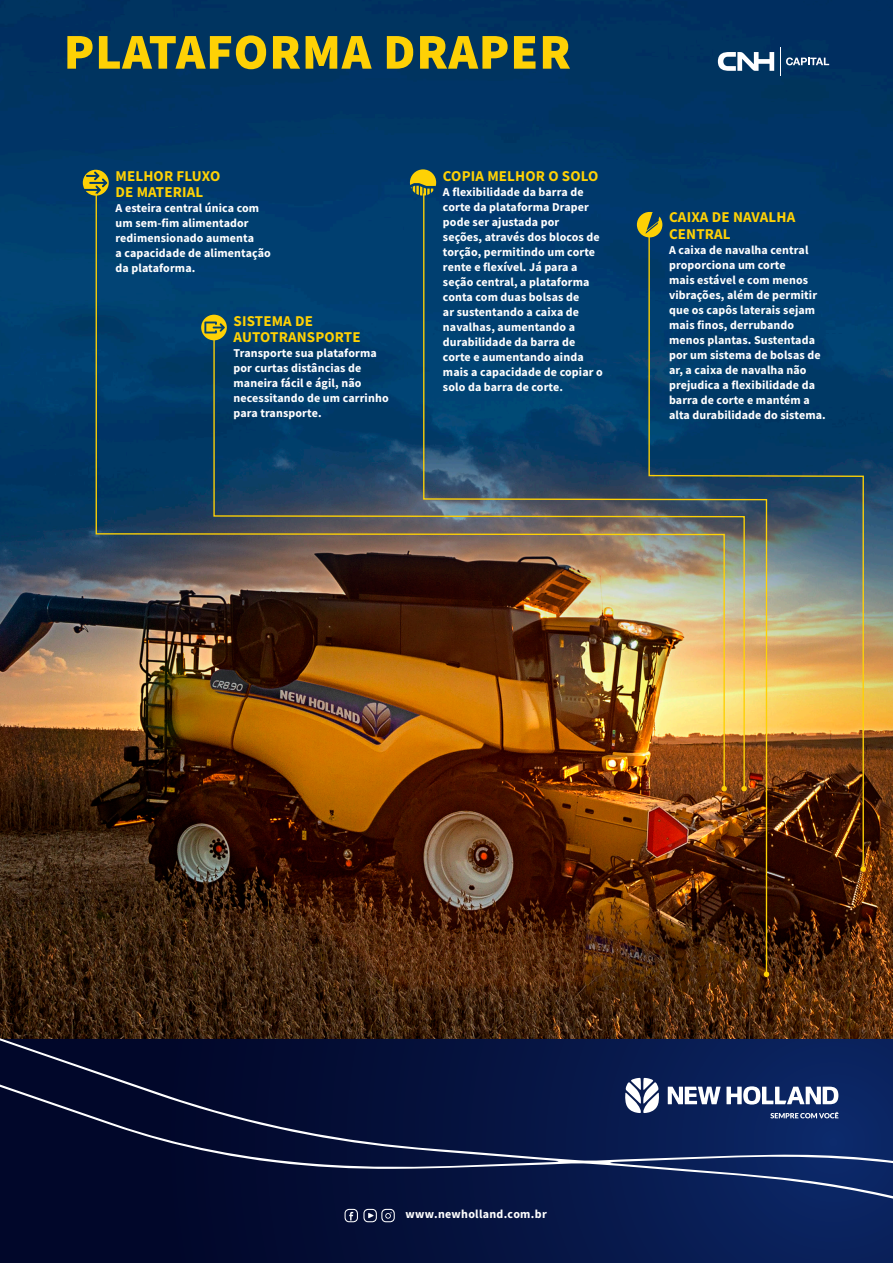
<style>
.page{position:relative;width:893px;height:1263px;background:#fff}
.page>*{position:absolute;margin:0;border:0;box-sizing:border-box;transform-origin:0 0}
.Nome_da_Linha{font:900 50.1px "Source Sans Pro";letter-spacing:.02em;color:#fed105}
.Descrição{font:700 15px/16.5px "Source Sans Pro";letter-spacing:.01em;color:#fed105}
.Descrição-2{font:700 12px/15px "Source Sans Pro";letter-spacing:.01em;color:#fff}
</style>
<div class="page">
<img style="left:0;top:0;width:893px;height:1008px">
<div style="left:0;top:1040px;width:893px;height:223px;background:linear-gradient(to right,#000220,#0b2460)"></div>
<svg style="left:345px;top:1212px;width:50px;height:10px"></svg>
<svg style="left:0;top:1008px;width:893px;height:204px;background:#131a3c"></svg>
<svg style="left:668px;top:1086px;width:170px;height:18px"></svg>
<svg style="left:625px;top:1078px;width:34px;height:35px"></svg>
<svg style="left:770px;top:1112px;width:68px;height:6px"></svg>
<svg style="left:780px;top:47px;width:49px;height:28px"></svg>
<svg style="left:718px;top:52px;width:56px;height:19px"></svg>
<svg style="left:95px;top:192px;width:327px;height:598px;background:#22445c"></svg>
<svg style="left:83px;top:170px;width:26px;height:26px"></svg>
<svg style="left:201px;top:315px;width:26px;height:25px"></svg>
<svg style="left:410px;top:169px;width:26px;height:27px"></svg>
<img style="left:213px;top:335px;width:209px;height:455px">
<img style="left:422px;top:192px;width:346px;height:784px">
<svg style="left:764px;top:971px;width:5px;height:6px"></svg>
<img style="left:648px;top:234px;width:217px;height:636px">
<svg style="left:860px;top:866px;width:6px;height:6px"></svg>
<p class="Nome_da_Linha" style="left:64px;top:17px;width:509px">PLATAFORMA DRAPER</p>
<p class="Descrição" style="left:115px;top:167px;width:106px">MELHOR FLUXO</p>
<p class="Descrição" style="left:115px;top:184px;width:89px">DE MATERIAL</p>
<p class="Descrição-2" style="left:115px;top:200px;width:145px">A esteira central única com um sem-fim alimentador redimensionado aumenta</p>
<p class="Descrição-2" style="left:115px;top:245px;width:157px">a capacidade de alimentação</p>
<p class="Descrição-2" style="left:115px;top:260px;width:81px">da plataforma.</p>
<p class="Descrição" style="left:234px;top:312px;width:129px">SISTEMA DE<br>AUTOTRANSPORTE</p>
<p class="Descrição-2" style="left:234px;top:346px;width:157px">Transporte sua plataforma por curtas distâncias de maneira fácil e ágil, não necessitando de um carrinho para transporte.</p>
<p class="Descrição" style="left:443px;top:167px;width:157px">COPIA MELHOR O SOLO</p>
<p class="Descrição-2" style="left:443px;top:184px;width:161px">A flexibilidade da barra de corte da plataforma Draper pode ser ajustada por<br>seções, através dos blocos de torção, permitindo um corte rente e flexível. Já para a seção central, a plataforma conta com duas bolsas de<br>ar sustentando a caixa de navalhas, aumentando a durabilidade da barra de corte e aumentando ainda mais a capacidade de copiar o solo da barra de corte.</p>
<p class="Descrição" style="left:669px;top:209px;width:128px">CAIXA DE NAVALHA</p>
<p class="Descrição" style="left:669px;top:225px;width:63px">CENTRAL</p>
<p class="Descrição-2" style="left:669px;top:242px;width:158px">A caixa de navalha central proporciona um corte<br>mais estável e com menos vibrações, além de permitir que os capôs laterais sejam mais finos, derrubando menos plantas. Sustentada por um sistema de bolsas de ar, a caixa de navalha não prejudica a flexibilidade da barra de corte e mantém a alta durabilidade do sistema.</p>
<p class="Descrição-2" style="left:405px;top:1206px;width:143px">www.newholland.com.br</p>
</div>
